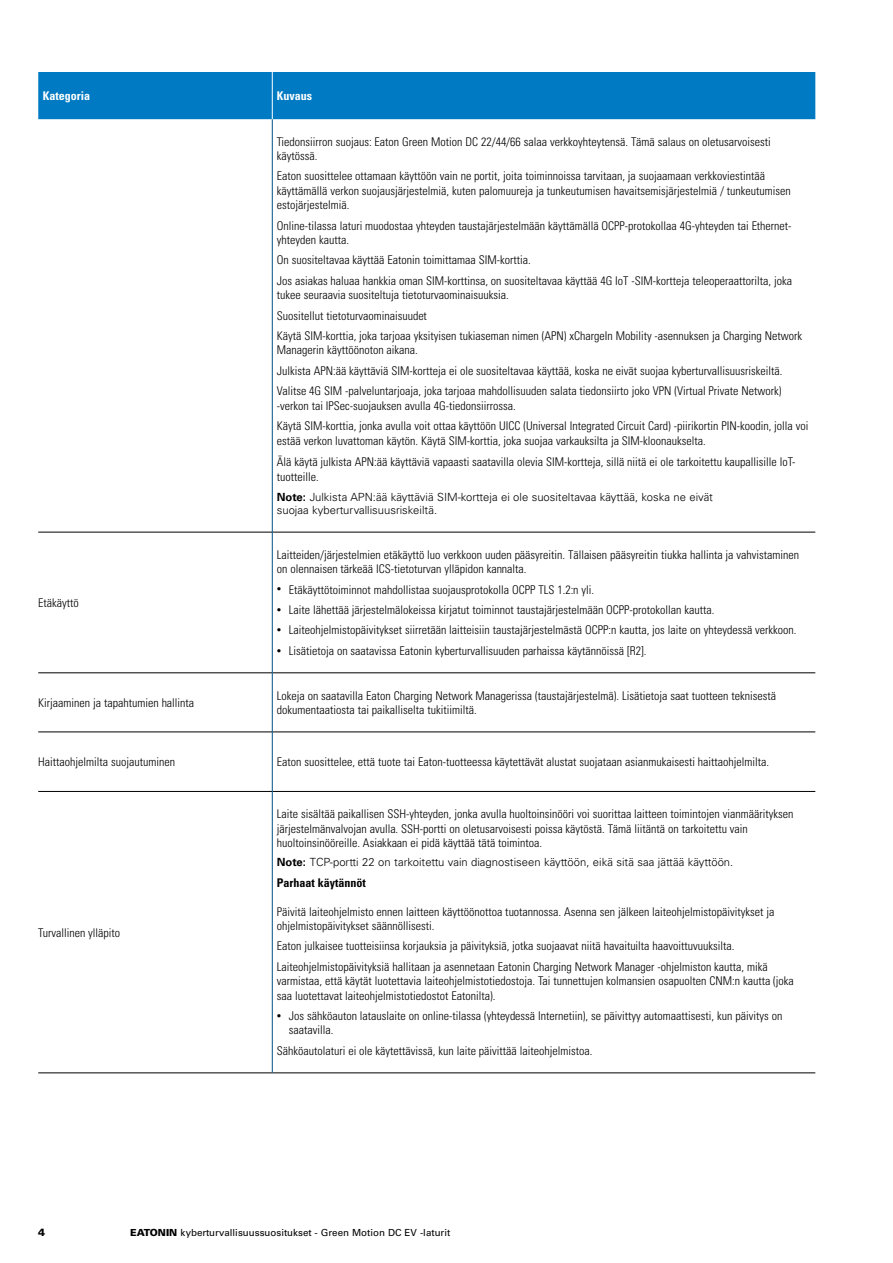
<style>
.page{position:relative;width:893px;height:1263px;background:#fff}
.page>*{position:absolute;margin:0;border:0;box-sizing:border-box;transform-origin:0 0}
.t1{font:300 condensed 12px/14.4px "Univers LT Std";color:#000}
.t2{font:700 condensed 12px "Univers LT Std";color:#000}
.t3{font:700 condensed 12px "Univers LT Std";color:#fff}
.t4{font:300 11.25px/13.5px "Univers LT Std";color:#000}
.t5{font:900 10.5px "Univers LT Std";color:#000}
.t6{font:9.75px "Univers LT Std";color:#000}
.s1{font-weight:700}
.s2{font-stretch:normal;font-size:9px}
.s3{font-weight:900}
</style>
<div class="page">
<div style="left:38px;top:72px;width:777px;height:47px;background:#007ac2"></div>
<hr style="left:38px;top:532px;width:234px;height:1px;background:#000">
<hr style="left:272px;top:532px;width:543px;height:1px;background:#000">
<hr style="left:38px;top:672px;width:234px;height:1px;background:#000">
<hr style="left:272px;top:672px;width:543px;height:1px;background:#000">
<hr style="left:38px;top:732px;width:234px;height:1px;background:#000">
<hr style="left:272px;top:732px;width:543px;height:1px;background:#000">
<hr style="left:38px;top:791px;width:234px;height:1px;background:#000">
<hr style="left:272px;top:791px;width:543px;height:1px;background:#000">
<hr style="left:38px;top:1072px;width:234px;height:1px;background:#000">
<hr style="left:272px;top:1072px;width:543px;height:1px;background:#000">
<hr style="left:272px;top:119px;width:1px;height:413px;background:#005288">
<hr style="left:272px;top:532px;width:1px;height:141px;background:#005288">
<hr style="left:272px;top:673px;width:1px;height:59px;background:#005288">
<hr style="left:272px;top:732px;width:1px;height:59px;background:#005288">
<hr style="left:272px;top:791px;width:1px;height:282px;background:#005288">
<hr style="left:272px;top:72px;width:1px;height:47px;background:#fff">
<p class="t3" style="left:43px;top:89px;width:49px">Kategoria</p>
<p class="t3" style="left:277px;top:89px;width:37px">Kuvaus</p>
<p class="t1" style="left:277px;top:134px;width:496px">Tiedonsiirron suojaus: Eaton Green Motion DC 22/44/66 salaa verkkoyhteytensä. Tämä salaus on oletusarvoisesti käytössä.</p>
<p class="t1" style="left:277px;top:169px;width:516px">Eaton suosittelee ottamaan käyttöön vain ne portit, joita toiminnoissa tarvitaan, ja suojaamaan verkkoviestintää käyttämällä verkon suojausjärjestelmiä, kuten palomuureja ja tunkeutumisen havaitsemisjärjestelmiä / tunkeutumisen estojärjestelmiä.</p>
<p class="t1" style="left:277px;top:218px;width:516px">Online-tilassa laturi muodostaa yhteyden taustajärjestelmään käyttämällä OCPP-protokollaa 4G-yhteyden tai Ethernet&shy;yhteyden kautta.</p>
<p class="t1" style="left:277px;top:250px;width:517px;line-height:20.4px">On suositeltavaa käyttää Eatonin toimittamaa SIM-korttia.<br>Jos asiakas haluaa hankkia oman SIM-korttinsa, on suositeltavaa käyttää 4G IoT -SIM-kortteja teleoperaattorilta, joka</p>
<p class="t1" style="left:277px;top:285px;width:527px;line-height:20.4px">tukee seuraavia suositeltuja tietoturvaominaisuuksia.<br>Suositellut tietoturvaominaisuudet<br>Käytä SIM-korttia, joka tarjoaa yksityisen tukiaseman nimen (APN) xChargeIn Mobility -asennuksen ja Charging Network</p>
<p class="t1" style="left:277px;top:340px;width:507px;line-height:20.4px">Managerin käyttöönoton aikana.<br>Julkista APN:ää käyttäviä SIM-kortteja ei ole suositeltavaa käyttää, koska ne eivät suojaa kyberturvallisuusriskeiltä.<br>Valitse 4G SIM -palveluntarjoaja, joka tarjoaa mahdollisuuden salata tiedonsiirto joko VPN (Virtual Private Network)</p>
<p class="t1" style="left:277px;top:395px;width:533px;line-height:20.4px">-verkon tai IPSec-suojauksen avulla 4G-tiedonsiirrossa.<br>Käytä SIM-korttia, jonka avulla voit ottaa käyttöön UICC (Universal Integrated Circuit Card) -piirikortin PIN-koodin, jolla voi</p>
<p class="t1" style="left:277px;top:431px;width:520px;line-height:20.4px">estää verkon luvattoman käytön. Käytä SIM-korttia, joka suojaa varkauksilta ja SIM-kloonaukselta.<br>Älä käytä julkista APN:ää käyttäviä vapaasti saatavilla olevia SIM-kortteja, sillä niitä ei ole tarkoitettu kaupallisille IoT-</p>
<p class="t1" style="left:277px;top:470px;width:43px">tuotteille.</p>
<p class="t4" style="left:277px;top:490px;width:438px"><span class="s1">Note:</span> Julkista APN:ää käyttäviä SIM-kortteja ei ole suositeltavaa käyttää, koska ne eivät suojaa kyberturvallisuusriskeiltä.</p>
<p class="t1" style="left:38px;top:595px;width:42px">Etäkäyttö</p>
<p class="t1" style="left:277px;top:547px;width:524px">Laitteiden/järjestelmien etäkäyttö luo verkkoon uuden pääsyreitin. Tällaisen pääsyreitin tiukka hallinta ja vahvistaminen on olennaisen tärkeää ICS-tietoturvan ylläpidon kannalta.</p>
<p class="t1" style="left:277px;top:582px;width:319px"><span class="s2">•</span> Etäkäyttötoiminnot mahdollistaa suojausprotokolla OCPP TLS 1.2:n yli.</p>
<p class="t1" style="left:277px;top:603px;width:439px"><span class="s2">•</span> Laite lähettää järjestelmälokeissa kirjatut toiminnot taustajärjestelmään OCPP-protokollan kautta.</p>
<p class="t1" style="left:277px;top:623px;width:521px"><span class="s2">•</span> Laiteohjelmistopäivitykset siirretään laitteisiin taustajärjestelmästä OCPP:n kautta, jos laite on yhteydessä verkkoon.</p>
<p class="t1" style="left:277px;top:643px;width:371px"><span class="s2">•</span> Lisätietoja on saatavissa Eatonin kyberturvallisuuden parhaissa käytännöissä [R2].</p>
<p class="t1" style="left:38px;top:695px;width:158px">Kirjaaminen ja tapahtumien hallinta</p>
<p class="t1" style="left:277px;top:688px;width:501px">Lokeja on saatavilla Eaton Charging Network Managerissa (taustajärjestelmä). Lisätietoja saat tuotteen teknisestä dokumentaatiosta tai paikalliselta tukitiimiltä.</p>
<p class="t1" style="left:38px;top:755px;width:138px">Haittaohjelmilta suojautuminen</p>
<p class="t1" style="left:277px;top:755px;width:494px">Eaton suosittelee, että tuote tai Eaton-tuotteessa käytettävät alustat suojataan asianmukaisesti haittaohjelmilta.</p>
<p class="t1" style="left:38px;top:925px;width:83px">Turvallinen ylläpito</p>
<p class="t1" style="left:277px;top:807px;width:518px">Laite sisältää paikallisen SSH-yhteyden, jonka avulla huoltoinsinööri voi suorittaa laitteen toimintojen vianmäärityksen järjestelmänvalvojan avulla. SSH-portti on oletusarvoisesti poissa käytöstä. Tämä liitäntä on tarkoitettu vain huoltoinsinööreille. Asiakkaan ei pidä käyttää tätä toimintoa.</p>
<p class="t4" style="left:277px;top:856px;width:458px"><span class="s1">Note:</span> TCP-portti 22 on tarkoitettu vain diagnostiseen käyttöön, eikä sitä saa jättää käyttöön.</p>
<p class="t2" style="left:277px;top:875px;width:90px">Parhaat käytännöt</p>
<p class="t1" style="left:277px;top:904px;width:499px">Päivitä laiteohjelmisto ennen laitteen käyttöönottoa tuotannossa. Asenna sen jälkeen laiteohjelmistopäivitykset ja ohjelmistopäivitykset säännöllisesti.</p>
<p class="t1" style="left:277px;top:936px;width:493px;line-height:20.4px">Eaton julkaisee tuotteisiinsa korjauksia ja päivityksiä, jotka suojaavat niitä havaituilta haavoittuvuuksilta.<br>Laiteohjelmistopäivityksiä hallitaan ja asennetaan Eatonin Charging Network Manager -ohjelmiston kautta, mikä</p>
<p class="t1" style="left:277px;top:974px;width:519px">varmistaa, että käytät luotettavia laiteohjelmistotiedostoja. Tai tunnettujen kolmansien osapuolten CNM:n kautta (joka saa luotettavat laiteohjelmistotiedostot Eatonilta).</p>
<p class="t1" style="left:289px;top:1009px;width:495px;text-indent:-12px"><span class="s2">•</span> Jos sähköauton latauslaite on online-tilassa (yhteydessä Internetiin), se päivittyy automaattisesti, kun päivitys on saatavilla.</p>
<p class="t1" style="left:277px;top:1043px;width:317px">Sähköautolaturi ei ole käytettävissä, kun laite päivittää laiteohjelmistoa.</p>
<p class="t5" style="left:38px;top:1225px;width:9px">4</p>
<p class="t6" style="left:130px;top:1227px;width:322px"><span class="s3">EATONIN</span> kyberturvallisuussuositukset - Green Motion DC EV -laturit</p>
</div>
